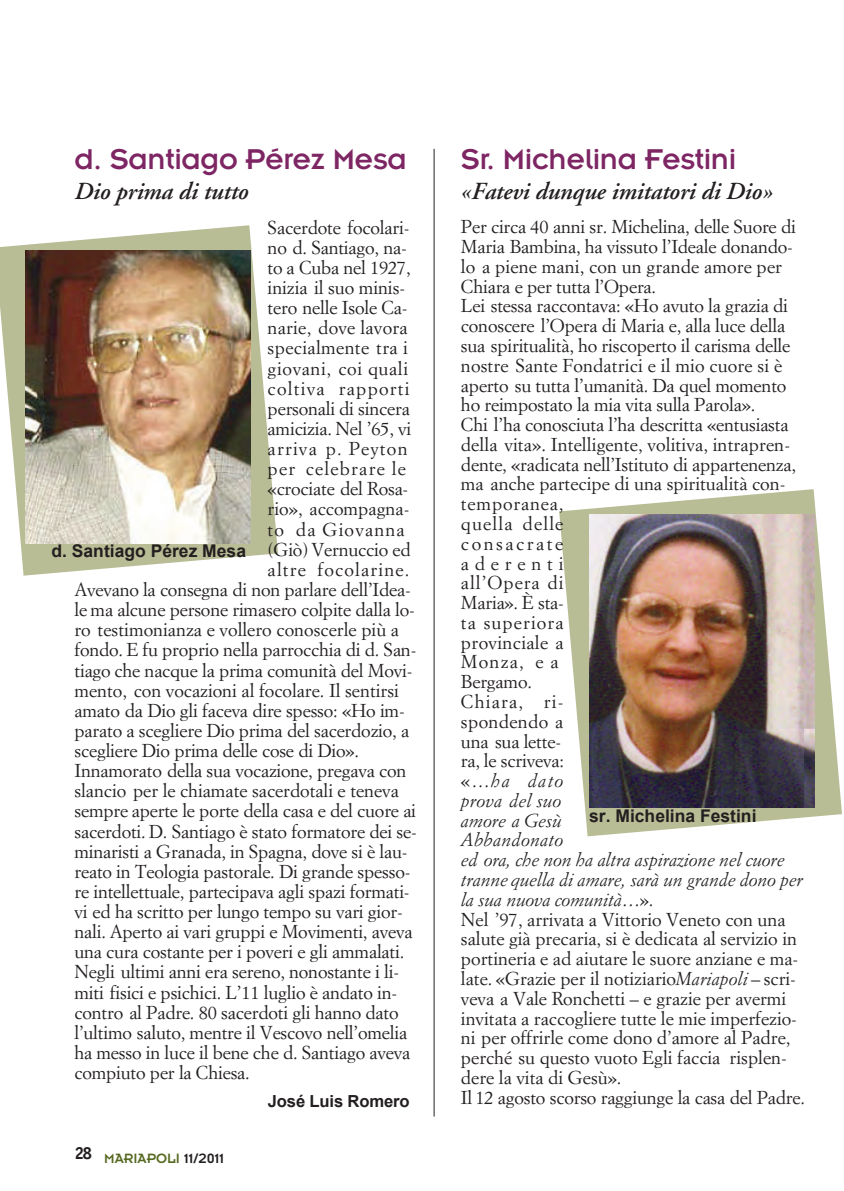
<style>
.page{position:relative;width:844px;height:1191px;background:#fff}
.page>*{position:absolute;margin:0;border:0;box-sizing:border-box;transform-origin:0 0}
.t1{font:31.5px "Insignia";letter-spacing:-.01em;color:#7e2563}
.t2{font:italic 600 24.5px "Adobe Garamond";letter-spacing:-.01em;color:#231f20}
.t3{font:18.38px/19.8px "Simoncini Garamond";letter-spacing:-.01em;color:#231f20}
.t4{font:18.38px "Simoncini Garamond";letter-spacing:.065em;color:#231f20}
.t5{font:18.38px "Simoncini Garamond";letter-spacing:.015em;color:#231f20}
.t6{font:18.38px "Simoncini Garamond";letter-spacing:.02em;color:#231f20}
.t7{font:18.38px "Simoncini Garamond";letter-spacing:.035em;color:#231f20}
.t8{font:700 17.5px "Arial";color:#231f20}
.t9{font:700 16.62px "Arial";letter-spacing:-.01em;color:#231f20}
.t10{font:14.88px "Insignia";color:#576a21}
.s1{color:#231f20}
.s2{font-style:italic}
</style>
<div class="page">
<svg style="left:0;top:225px;width:278px;height:350px;fill:#b9bd95"></svg>
<svg style="left:559px;top:489px;width:282px;height:347px;fill:#b9bd95"></svg>
<hr style="left:433px;top:149px;width:1px;height:967px;background:#231f20">
<img style="left:25px;top:250px;width:225px;height:293px">
<img style="left:589px;top:514px;width:225px;height:293px">
<p class="t1" style="left:74px;top:149px;width:333px">d. Santiago Pérez Mesa</p>
<p class="t2" style="left:74px;top:181px;width:175px">Dio prima di tutto</p>
<p class="t3" style="left:267px;top:217px;width:143px">Sacerdote focolari-</p>
<p class="t3" style="left:267px;top:237px;width:141px">no d. Santiago, na-</p>
<p class="t3" style="left:267px;top:257px;width:145px">to a Cuba nel 1927,</p>
<p class="t3" style="left:267px;top:277px;width:139px">inizia il suo minis-</p>
<p class="t3" style="left:267px;top:297px;width:141px">tero nelle Isole Ca-</p>
<p class="t5" style="left:267px;top:317px;width:141px">narie, dove lavora</p>
<p class="t6" style="left:267px;top:337px;width:142px">specialmente tra i</p>
<p class="t7" style="left:267px;top:357px;width:142px">giovani, coi quali</p>
<p class="t4" style="left:267px;top:377px;width:143px">coltiva rapporti</p>
<p class="t3" style="left:267px;top:398px;width:144px">personali di sincera</p>
<p class="t3" style="left:267px;top:418px;width:145px">amicizia. Nel ’65, vi</p>
<p class="t4" style="left:267px;top:437px;width:141px">arriva p. Peyton</p>
<p class="t4" style="left:267px;top:457px;width:140px">per celebrare le</p>
<p class="t3" style="left:267px;top:478px;width:142px">«crociate del Rosa-</p>
<p class="t3" style="left:267px;top:499px;width:143px">rio», accompagna-</p>
<p class="t4" style="left:267px;top:518px;width:139px">to da Giovanna</p>
<p class="t3" style="left:267px;top:539px;width:145px">(Giò) Vernuccio ed</p>
<p class="t4" style="left:267px;top:558px;width:143px">altre focolarine.</p>
<p class="t3" style="left:74px;top:579px;width:338px">Avevano la consegna di non parlare dell’Idea-</p>
<p class="t3" style="left:74px;top:599px;width:342px">le ma alcune persone rimasero colpite dalla lo-</p>
<p class="t3" style="left:74px;top:619px;width:326px">ro testimonianza e vollero conoscerle più a</p>
<p class="t3" style="left:74px;top:639px;width:343px">fondo. E fu proprio nella parrocchia di d. San-</p>
<p class="t3" style="left:74px;top:660px;width:339px">tiago che nacque la prima comunità del Movi-</p>
<p class="t3" style="left:74px;top:680px;width:326px">mento, con vocazioni al focolare. Il sentirsi</p>
<p class="t3" style="left:74px;top:700px;width:332px">amato da Dio gli faceva dire spesso: «Ho im-</p>
<p class="t3" style="left:74px;top:720px;width:336px">parato a scegliere Dio prima del sacerdozio, a</p>
<p class="t3" style="left:74px;top:740px;width:286px">scegliere Dio prima delle cose di Dio».</p>
<p class="t3" style="left:74px;top:760px;width:333px">Innamorato della sua vocazione, pregava con</p>
<p class="t3" style="left:74px;top:780px;width:326px">slancio per le chiamate sacerdotali e teneva</p>
<p class="t3" style="left:74px;top:800px;width:343px">sempre aperte le porte della casa e del cuore ai</p>
<p class="t3" style="left:74px;top:821px;width:344px">sacerdoti. D. Santiago è stato formatore dei se-</p>
<p class="t3" style="left:74px;top:841px;width:334px">minaristi a Granada, in Spagna, dove si è lau-</p>
<p class="t3" style="left:74px;top:861px;width:337px">reato in Teologia pastorale. Di grande spesso-</p>
<p class="t3" style="left:74px;top:881px;width:337px">re intellettuale, partecipava agli spazi formati-</p>
<p class="t3" style="left:74px;top:901px;width:330px">vi ed ha scritto per lungo tempo su vari gior-</p>
<p class="t3" style="left:74px;top:921px;width:339px">nali. Aperto ai vari gruppi e Movimenti, aveva</p>
<p class="t3" style="left:74px;top:941px;width:331px">una cura costante per i poveri e gli ammalati.</p>
<p class="t3" style="left:74px;top:961px;width:326px">Negli ultimi anni era sereno, nonostante i li-</p>
<p class="t3" style="left:74px;top:981px;width:324px">miti fisici e psichici. L’11 luglio è andato in-</p>
<p class="t3" style="left:74px;top:1002px;width:326px">contro al Padre. 80 sacerdoti gli hanno dato</p>
<p class="t3" style="left:74px;top:1022px;width:334px">l’ultimo saluto, mentre il Vescovo nell’omelia</p>
<p class="t3" style="left:74px;top:1042px;width:337px">ha messo in luce il bene che d. Santiago aveva</p>
<p class="t3" style="left:74px;top:1062px;width:177px">compiuto per la Chiesa.</p>
<p class="t9" style="left:268px;top:1092px;width:143px">José Luis Romero</p>
<p class="t8" style="left:51px;top:541px;width:196px">d. Santiago Pérez Mesa</p>
<p class="t10" style="left:74px;top:1153px;width:151px"><sup>28</sup> MARIAPOLI <span class="s1">11/2011</span></p>
<p class="t1" style="left:461px;top:149px;width:277px">Sr. Michelina Festini</p>
<p class="t2" style="left:461px;top:181px;width:313px">«Fatevi dunque imitatori di Dio»</p>
<p class="t3" style="left:461px;top:217px;width:345px">Per circa 40 anni sr. Michelina, delle Suore di<br>Maria Bambina, ha vissuto l’Ideale donando&shy;lo a piene mani, con un grande amore per<br>Chiara e per tutta l’Opera.<br>Lei stessa raccontava: «Ho avuto la grazia di conoscere l’Opera di Maria e, alla luce della sua spiritualità, ho riscoperto il carisma delle nostre Sante Fondatrici e il mio cuore si è aperto su tutta l’umanità. Da quel momento ho reimpostato la mia vita sulla Parola».<br>Chi l’ha conosciuta l’ha descritta «entusiasta della vita». Intelligente, volitiva, intrapren&shy;dente, «radicata nell’Istituto di appartenenza, ma anche partecipe di una spiritualità con&shy;temporanea,<br>quella delle<br>consacrate<br>aderenti<br>all’Opera di<br>Maria». È sta-<br>ta superiora<br>provinciale a<br>Monza, e a<br>Bergamo.<br>Chiara, ri-<br>spondendo a<br>una sua lette-<br>ra, le scriveva:<br>«…<span class="s2">ha dato<br>prova del suo<br>amore a Gesù<br>Abbandonato<br>ed ora, che non ha altra aspirazione nel cuore tranne quella di amare, sarà un grande dono per la sua nuova comunità</span>…».<br>Nel ’97, arrivata a Vittorio Veneto con una salute già precaria, si è dedicata al servizio in portineria e ad aiutare le suore anziane e ma&shy;late. «Grazie per il notiziario <span class="s2">Mariapoli</span> – scri&shy;veva a Vale Ronchetti – e grazie per avermi invitata a raccogliere tutte le mie imperfezio&shy;ni per offrirle come dono d’amore al Padre, perché su questo vuoto Egli faccia risplen&shy;dere la vita di Gesù».<br>Il 12 agosto scorso raggiunge la casa del Padre.</p>
<p class="t8" style="left:589px;top:806px;width:169px">sr. Michelina Festini</p>
</div>
